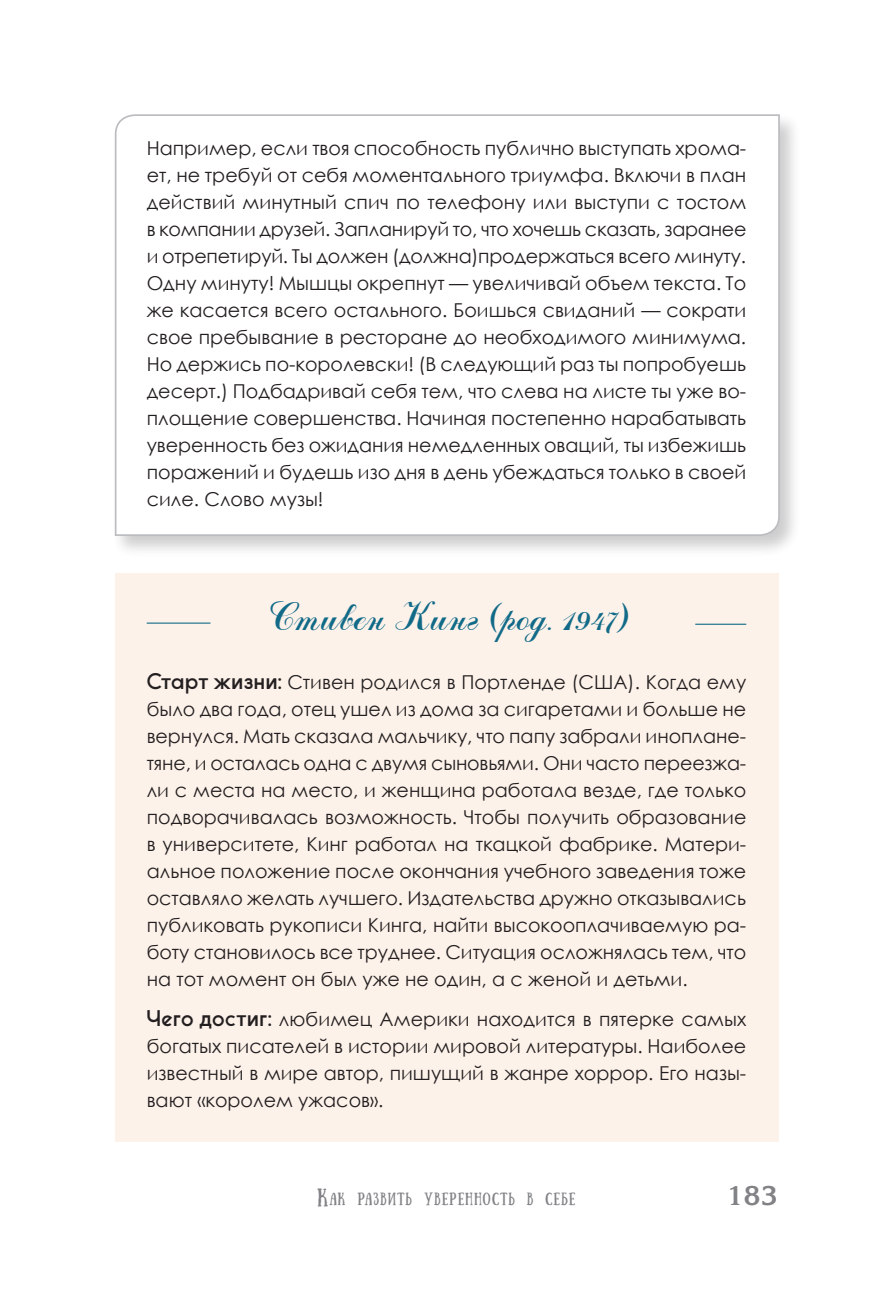
<style>
.page{position:relative;width:893px;height:1308px;background:#fff}
.page>*{position:absolute;margin:0;border:0;box-sizing:border-box;transform-origin:0 0}
.Heading_1_glava{font:42.75px "Art Script TYGRA";letter-spacing:.015em;color:#116b88}
.t1{font:700 27px "Korinna C";color:#808285}
.vrezka_body{font:19.12px/27px "Century Gothic";color:#231f20;text-align:justify}
.t2{font:12.6px "Sunday";letter-spacing:.08em;color:#808285}
.s1{font-family:"Minsk";font-size:18px}
.s2{font-size:18px}
</style>
<div class="page">
<div style="left:115px;top:573px;width:663px;height:569px;background:#fdf2ea"></div>
<hr style="left:147px;top:622px;width:63px;height:1px;background:#116b88">
<hr style="left:695px;top:623px;width:51px;height:2px;background:#116b88">
<div style="left:112px;top:112px;width:689px;height:446px;background:#231f20;opacity:.22"></div>
<svg style="left:114px;top:113px;width:667px;height:424px"></svg>
<p class="vrezka_body" style="left:147px;top:134px;width:601px">Например, если твоя способность публично выступать хрома&shy;ет, не требуй от себя моментального триумфа. Включи в план действий минутный спич по телефону или выступи с тостом в компании друзей. Запланируй то, что хочешь сказать, заранее и отрепетируй. Ты должен (должна)продержаться всего минуту.<br>Одну минуту! Мышцы окрепнут — увеличивай объем текста. То же касается всего остального. Боишься свиданий — сократи свое пребывание в ресторане до необходимого минимума.<br>Но держись по-королевски! (В следующий раз ты попробуешь десерт.) Подбадривай себя тем, что слева на листе ты уже во&shy;площение совершенства. Начиная постепенно нарабатывать уверенность без ожидания немедленных оваций, ты избежишь поражений и будешь изо дня в день убеждаться только в своей силе. Слово музы!</p>
<p class="Heading_1_glava" style="left:268px;top:594px;width:359px">Стивен Кинг (род. 1947)</p>
<p class="vrezka_body" style="left:147px;top:668px;width:601px"><span class="s1">Старт жизни:</span> Стивен родился в Портленде (США). Когда ему было два года, отец ушел из дома за сигаретами и больше не вернулся. Мать сказала мальчику, что папу забрали иноплане&shy;тяне, и осталась одна с двумя сыновьями. Они часто переезжа&shy;ли с места на место, и женщина работала везде, где только подворачивалась возможность. Чтобы получить образование в университете, Кинг работал на ткацкой фабрике. Матери&shy;альное положение после окончания учебного заведения тоже оставляло желать лучшего. Издательства дружно отказывались публиковать рукописи Кинга, найти высокооплачиваемую ра&shy;боту становилось все труднее. Ситуация осложнялась тем, что на тот момент он был уже не один, а с женой и детьми.</p>
<p class="vrezka_body" style="left:147px;top:1005px;width:601px"><span class="s1">Чего достиг:</span> любимец Америки находится в пятерке самых богатых писателей в истории мировой литературы. Наиболее известный в мире автор, пишущий в жанре хоррор. Его назы&shy;вают «королем ужасов».</p>
<p class="t2" style="left:318px;top:1190px;width:259px"><span class="s2">К</span>ак развить уверенность в себе</p>
<h2 class="t1" style="left:727px;top:1179px;width:53px">183</h2>
</div>
